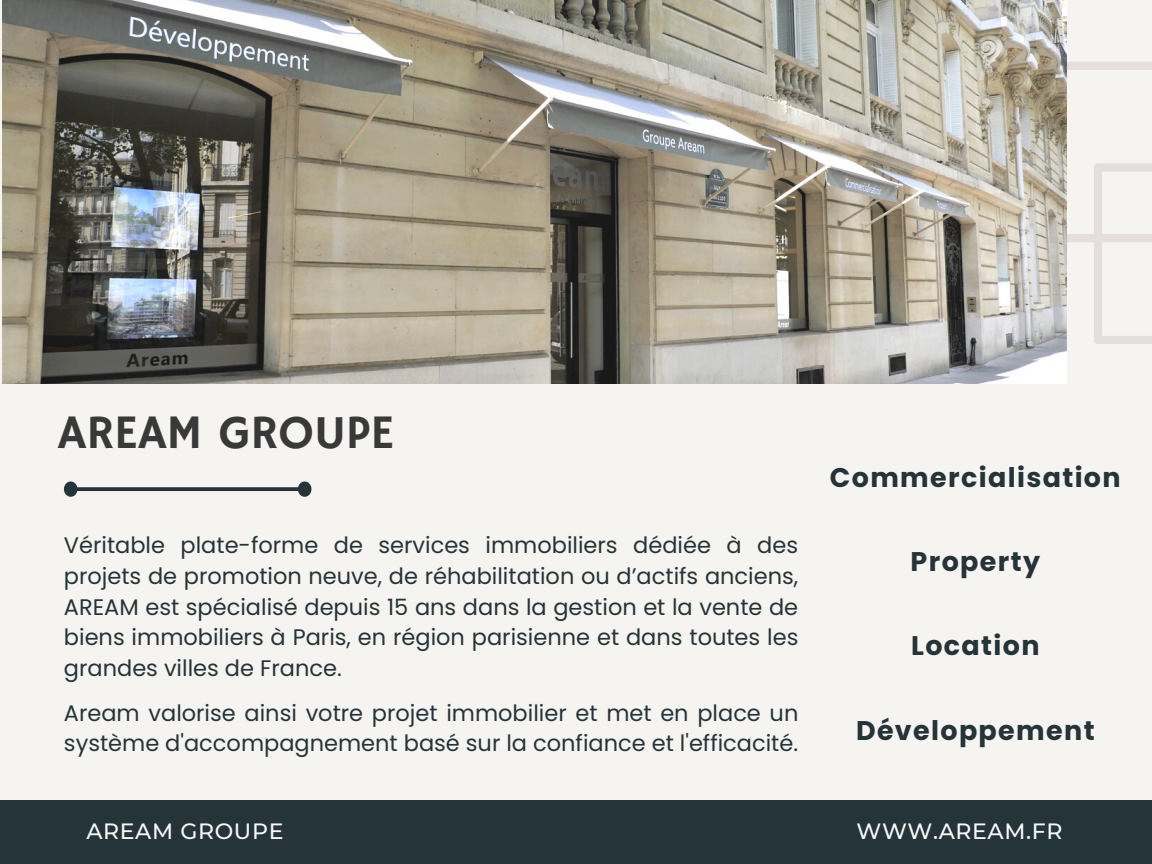
<style>
.page{position:relative;width:1152px;height:864px;background:#f6f4f1}
.page>*{position:absolute;margin:0;border:0;box-sizing:border-box;transform-origin:0 0}
.t1{font:48px "Hammersmith One";color:#393939}
.t2{font:700 27px "Poppins";letter-spacing:.05em;color:#253439}
.t3{font:22.5px/30.6px "Poppins";color:#253439;text-align:justify}
.t4{font:500 22.05px "Montserrat";letter-spacing:.03em;color:#f8f8f8}
</style>
<div class="page">
<svg style="left:1067px;top:62px;width:85px;height:282px"></svg>
<img style="left:2px;top:0;width:1065px;height:384px">
<div style="left:0;top:800px;width:1152px;height:64px;background:#253439"></div>
<svg style="left:80px;top:487px;width:215px;height:4px"></svg>
<svg style="left:64px;top:481px;width:16px;height:16px"></svg>
<svg style="left:295px;top:481px;width:17px;height:16px"></svg>
<h1 class="t1" style="left:58px;top:405px;width:338px">AREAM GROUPE</h1>
<p class="t3" style="left:64px;top:530px;width:736px">Véritable plate-forme de services immobiliers dédiée à des projets de promotion neuve, de réhabilitation ou d’actifs anciens, AREAM est spécialisé depuis 15 ans dans la gestion et la vente de biens immobiliers à Paris, en région parisienne et dans toutes les grandes villes de France.</p>
<p class="t3" style="left:64px;top:697px;width:736px">Aream valorise ainsi votre projet immobilier et met en place un système d'accompagnement basé sur la confiance et l'efficacité.</p>
<p class="t2" style="left:830px;top:459px;width:292px">Commercialisation</p>
<p class="t2" style="left:911px;top:543px;width:131px">Property</p>
<p class="t2" style="left:911px;top:627px;width:130px">Location</p>
<p class="t2" style="left:856px;top:711px;width:240px">Développement</p>
<p class="t4" style="left:86px;top:818px;width:199px">AREAM GROUPE</p>
<p class="t4" style="left:857px;top:818px;width:207px">WWW.AREAM.FR</p>
</div>
